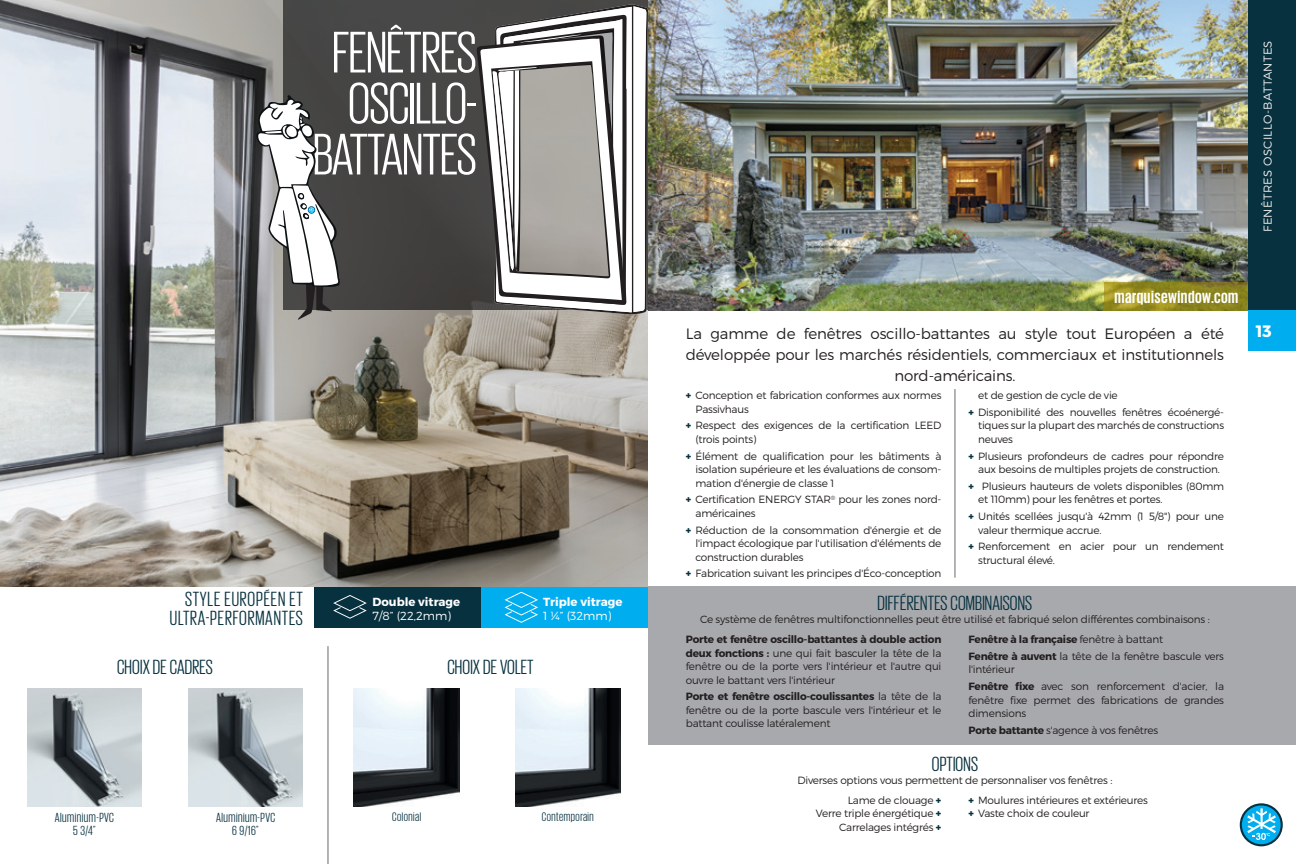
<style>
.page{position:relative;width:1296px;height:864px;background:#fff}
.page>*{position:absolute;margin:0;border:0;box-sizing:border-box;transform-origin:0 0}
.t1{font:60px/51px "Giorgio Sans";letter-spacing:-.01em;color:#fff;text-align:center}
.t2{font:21px "Giorgio Sans";letter-spacing:.01em;color:#07313f}
.t3{font:21px/18.9px "Giorgio Sans";letter-spacing:.04em;color:#07313f;text-align:right}
.t4{font:700 18px "Giorgio Sans";letter-spacing:.03em;color:#fff}
.t5{font:700 16.5px "Montserrat";color:#fff}
.t6{font:300 15px/21px "Montserrat";letter-spacing:-.01em;color:#231f20;text-align:center}
.t7{font:13.5px/13.5px "Giorgio Sans";letter-spacing:.04em;color:#07313f;text-align:center}
.t8{font:12.6px "Giorgio Sans";letter-spacing:.04em;color:#07313f}
.t9{font:700 11.7px "Montserrat";color:#fff}
.t10{font:300 11.7px "Montserrat";color:#fff}
.t11{font:300 11.55px "Montserrat";letter-spacing:.03em;color:#ebebec}
.t12{font:300 10.5px/13.5px "Montserrat";letter-spacing:-.02em;color:#231f20}
.s1{font-weight:900;color:#07313f}
.s2{font-weight:700}
</style>
<div class="page">
<img style="left:648px;top:0;width:600px;height:310px">
<div style="left:315px;top:586px;width:166px;height:42px;background:#07313f"></div>
<svg style="left:333px;top:595px;width:34px;height:24px"></svg>
<div style="left:481px;top:586px;width:167px;height:42px;background:#00aeef"></div>
<svg style="left:505px;top:592px;width:33px;height:31px"></svg>
<img style="left:0;top:0;width:648px;height:586px">
<img style="left:515px;top:689px;width:106px;height:118px">
<img style="left:354px;top:689px;width:105px;height:118px">
<img style="left:27px;top:689px;width:115px;height:118px">
<img style="left:188px;top:689px;width:115px;height:118px">
<div style="left:648px;top:586px;width:648px;height:159px;background:#a8a9ad"></div>
<svg style="left:1105px;top:282px;width:143px;height:28px;background:#918820"></svg>
<div style="left:284px;top:0;width:364px;height:310px;background:#454544"></div>
<div style="left:1248px;top:0;width:48px;height:310px;background:#07313f"></div>
<div style="left:1248px;top:310px;width:48px;height:41px;background:#00aeef"></div>
<hr style="left:954px;top:389px;width:2px;height:189px;background:#9b9b97">
<hr style="left:327px;top:646px;width:2px;height:218px;background:#9b9b97">
<svg style="left:1240px;top:803px;width:43px;height:43px"></svg>
<div style="left:1242px;top:805px;width:39px;height:39px;background:#00aeef;border-radius:50%"></div>
<svg style="left:1247px;top:808px;width:29px;height:32px"></svg>
<svg style="left:494px;top:4px;width:154px;height:312px"></svg>
<svg style="left:476px;top:6px;width:170px;height:306px;background:#adaba9"></svg>
<svg style="left:255px;top:95px;width:85px;height:225px"></svg>
<h1 class="t1" style="left:313px;top:25px;width:165px">FENÊTRES<br>OSCILLO-<br>BATTANTES</h1>
<h2 class="t3" style="left:170px;top:589px;width:135px">STYLE EUROPÉEN ET<br>ULTRA-PERFORMANTES</h2>
<p class="t9" style="left:372px;top:595px;width:89px">Double vitrage</p>
<p class="t10" style="left:372px;top:609px;width:80px">7/8” (22,2mm)</p>
<p class="t9" style="left:543px;top:595px;width:81px">Triple vitrage</p>
<p class="t10" style="left:543px;top:609px;width:70px">1 ¼” (32mm)</p>
<h2 class="t2" style="left:117px;top:657px;width:97px">CHOIX DE CADRES</h2>
<h2 class="t2" style="left:447px;top:657px;width:88px">CHOIX DE VOLET</h2>
<p class="t7" style="left:55px;top:810px;width:61px">Aluminium-PVC<br>5 3/4”</p>
<p class="t7" style="left:216px;top:810px;width:61px">Aluminium-PVC<br>6 9/16”</p>
<p class="t8" style="left:392px;top:811px;width:30px">Colonial</p>
<p class="t8" style="left:542px;top:811px;width:53px">Contemporain</p>
<p class="t11" style="left:1261px;top:232px;width:193px;rotate:-90deg">FENÊTRES OSCILLO-BATTANTES</p>
<h3 class="t4" style="left:1115px;top:287px;width:125px">marquisewindow.com</h3>
<h3 class="t6" style="left:686px;top:322px;width:540px">La gamme de fenêtres oscillo-battantes au style tout Européen a été développée pour les marchés résidentiels, commerciaux et institutionnels nord-américains.</h3>
<p class="t12" style="left:696px;top:389px;width:247px;text-indent:-10px"><span class="s1">+</span> Conception et fabrication conformes aux normes<br>Passivhaus</p>
<p class="t12" style="left:696px;top:419px;width:247px;text-indent:-10px"><span class="s1">+</span> Respect des exigences de la certification LEED (trois points)</p>
<p class="t12" style="left:696px;top:449px;width:247px;text-align:justify;text-indent:-10px"><span class="s1">+</span> Élément de qualification pour les bâtiments à isolation supérieure et les évaluations de consom&shy;mation d'énergie de classe 1</p>
<p class="t12" style="left:696px;top:493px;width:247px;text-indent:-10px"><span class="s1">+</span> Certification ENERGY STAR<sup>®</sup> pour les zones nord&shy;américaines</p>
<p class="t12" style="left:696px;top:523px;width:247px;text-align:justify;text-indent:-10px"><span class="s1">+</span> Réduction de la consommation d'énergie et de l'impact écologique par l'utilisation d'éléments de construction durables</p>
<p class="t12" style="left:686px;top:567px;width:257px"><span class="s1">+</span> Fabrication suivant les principes d'Éco-conception</p>
<p class="t12" style="left:968px;top:387px;width:257px;line-height:16.8px;text-indent:10px">et de gestion de cycle de vie<br><span class="s1">+</span> Disponibilité des nouvelles fenêtres écoénergé-</p>
<p class="t12" style="left:978px;top:419px;width:247px">tiques sur la plupart des marchés de constructions neuves</p>
<p class="t12" style="left:968px;top:449px;width:257px;text-align:center"><span class="s1">+</span> Plusieurs profondeurs de cadres pour répondre aux besoins de multiples projets de construction.</p>
<p class="t12" style="left:978px;top:479px;width:247px;text-indent:-10px"><span class="s1">+</span> Plusieurs hauteurs de volets disponibles (80mm et 110mm) pour les fenêtres et portes.</p>
<p class="t12" style="left:978px;top:510px;width:247px;text-indent:-10px"><span class="s1">+</span> Unités scellées jusqu'à 42mm (1 5/8") pour une valeur thermique accrue.</p>
<p class="t12" style="left:978px;top:540px;width:247px;text-indent:-10px"><span class="s1">+</span> Renforcement en acier pour un rendement structural élevé.</p>
<h2 class="t2" style="left:878px;top:593px;width:156px">DIFFÉRENTES COMBINAISONS</h2>
<p class="t12" style="left:700px;top:613px;width:511px">Ce système de fenêtres multifonctionnelles peut être utilisé et fabriqué selon différentes combinaisons :</p>
<p class="t12" style="left:686px;top:632px;width:257px;text-align:justify"><span class="s2">Porte et fenêtre oscillo-battantes à double action deux fonctions :</span> une qui fait basculer la tête de la fenêtre ou de la porte vers l'intérieur et l'autre qui ouvre le battant vers l'intérieur</p>
<p class="t12" style="left:686px;top:690px;width:257px;text-align:justify"><span class="s2">Porte et fenêtre oscillo-coulissantes</span> la tête de la fenêtre ou de la porte bascule vers l'intérieur et le battant coulisse latéralement</p>
<p class="t12" style="left:968px;top:631px;width:257px;line-height:16.8px"><span class="s2">Fenêtre à la française</span> fenêtre à battant<br><span class="s2">Fenêtre à auvent</span> la tête de la fenêtre bascule vers</p>
<p class="t12" style="left:968px;top:661px;width:257px;line-height:16.8px">l'intérieur<br><span class="s2">Fenêtre fixe</span> avec son renforcement d'acier, la</p>
<p class="t12" style="left:968px;top:693px;width:257px">fenêtre fixe permet des fabrications de grandes dimensions</p>
<p class="t12" style="left:968px;top:723px;width:191px"><span class="s2">Porte battante</span> s'agence à vos fenêtres</p>
<h2 class="t2" style="left:932px;top:753px;width:48px">OPTIONS</h2>
<p class="t12" style="left:797px;top:773px;width:316px">Diverses options vous permettent de personnaliser vos fenêtres :</p>
<p class="t12" style="left:816px;top:793px;width:127px;text-align:right">Lame de clouage <span class="s1">+<br></span>Verre triple énergétique <span class="s1">+<br></span>Carrelages intégrés <span class="s1">+</span></p>
<p class="t12" style="left:968px;top:793px;width:181px"><span class="s1">+</span> Moulures intérieures et extérieures <span class="s1">+</span> Vaste choix de couleur</p>
<h3 class="t5" style="left:1256px;top:321px;width:18px">13</h3>
</div>
